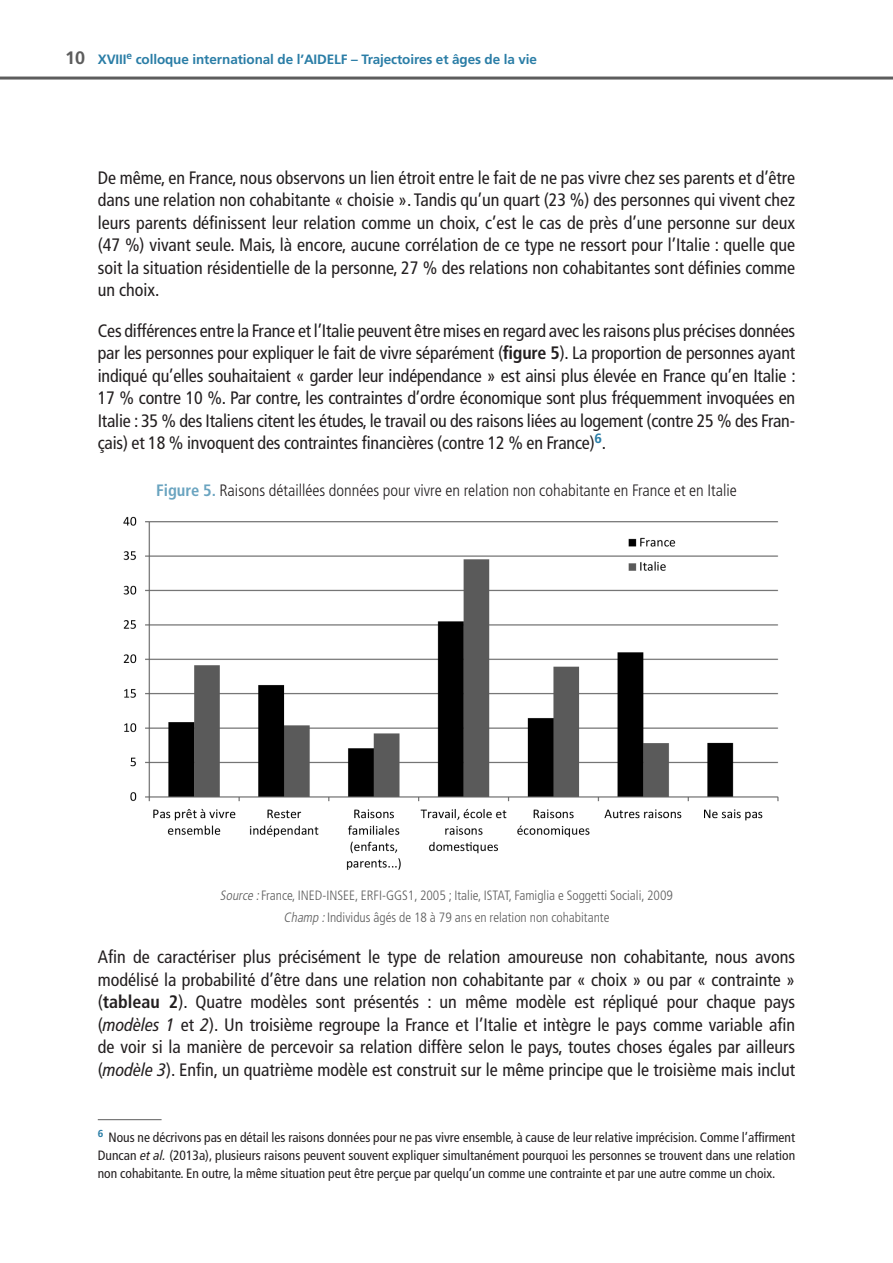
<style>
.page{position:relative;width:893px;height:1263px;background:#fff}
.page>*{position:absolute;margin:0;border:0;box-sizing:border-box;transform-origin:0 0}
.Texte_courant{font:condensed 18px/22.5px "Frutiger LT Std";color:#231f20;text-align:justify}
.Tab_Fig_Titre{font:300 condensed 16.5px "Frutiger LT Std";color:#231f20}
.Note_de_bas_de_page{font:condensed 13.5px/18px "Frutiger LT Std";color:#231f20;text-align:justify}
.Fig_Source{font:300 condensed 13.5px "Frutiger LT Std";color:#5d5d5d}
.t1{font:700 13.5px "Frutiger LT Std";letter-spacing:-.01em;color:#2a7da6}
.s1{font-size:18px;color:#5d5d5d}
.s2{font-weight:700}
.s3{font-weight:700;color:#6aa4c0}
.s4{font-style:italic}
.s5{font-family:"Frutiger LT Com";font-style:italic}
</style>
<div class="page">
<hr style="left:0;top:77px;width:893px;height:3px;background:#5d5d5d">
<img style="left:123px;top:516px;width:656px;height:354px">
<hr style="left:98px;top:1119px;width:64px;height:1px;background:#5d5d5d">
<p class="t1" style="left:65px;top:51px;width:473px"><span class="s1">10</span> XVIII<sup>e</sup> colloque international de l’AIDELF – Trajectoires et âges de la vie</p>
<p class="Texte_courant" style="left:98px;top:166px;width:699px">De même, en France, nous observons un lien étroit entre le fait de ne pas vivre chez ses parents et d’être dans une relation non cohabitante « choisie ». Tandis qu’un quart (23 %) des personnes qui vivent chez leurs parents définissent leur relation comme un choix, c’est le cas de près d’une personne sur deux (47 %) vivant seule. Mais, là encore, aucune corrélation de ce type ne ressort pour l’Italie : quelle que soit la situation résidentielle de la personne, 27 % des relations non cohabitantes sont définies comme un choix.</p>
<p class="Texte_courant" style="left:98px;top:319px;width:699px">Ces différences entre la France et l’Italie peuvent être mises en regard avec les raisons plus précises données par les personnes pour expliquer le fait de vivre séparément (<span class="s2">figure 5</span>). La proportion de personnes ayant indiqué qu’elles souhaitaient « garder leur indépendance » est ainsi plus élevée en France qu’en Italie :<br>17 % contre 10 %. Par contre, les contraintes d’ordre économique sont plus fréquemment invoquées en Italie : 35 % des Italiens citent les études, le travail ou des raisons liées au logement (contre 25 % des Fran&shy;çais) et 18 % invoquent des contraintes financières (contre 12 % en France)<sup>6</sup>.</p>
<p class="Tab_Fig_Titre" style="left:156px;top:481px;width:582px"><span class="s3">Figure 5.</span> Raisons détaillées données pour vivre en relation non cohabitante en France et en Italie</p>
<p class="Fig_Source" style="left:220px;top:888px;width:454px"><span class="s4">Source :</span>France, INED-INSEE, ERFI-GGS1, 2005 ; Italie, ISTAT, Famiglia e Soggetti Sociali, 2009</p>
<p class="Fig_Source" style="left:283px;top:910px;width:327px"><span class="s4">Champ :</span>Individus âgés de 18 à 79 ans en relation non cohabitante</p>
<p class="Texte_courant" style="left:98px;top:946px;width:699px">Afin de caractériser plus précisément le type de relation amoureuse non cohabitante, nous avons modélisé la probabilité d’être dans une relation non cohabitante par « choix » ou par « contrainte » (<span class="s2">tableau 2</span>). Quatre modèles sont présentés : un même modèle est répliqué pour chaque pays (<span class="s5">modèles 1</span> et <span class="s5">2</span>). Un troisième regroupe la France et l’Italie et intègre le pays comme variable afin de voir si la manière de percevoir sa relation diffère selon le pays, toutes choses égales par ailleurs (<span class="s5">modèle 3</span>). Enfin, un quatrième modèle est construit sur le même principe que le troisième mais inclut</p>
<p class="Note_de_bas_de_page" style="left:98px;top:1128px;width:699px"><sup>6</sup> Nous ne décrivons pas en détail les raisons données pour ne pas vivre ensemble, à cause de leur relative imprécision. Comme l’affirment Duncan <span class="s5">et al.</span> (2013a), plusieurs raisons peuvent souvent expliquer simultanément pourquoi les personnes se trouvent dans une relation non cohabitante. En outre, la même situation peut être perçue par quelqu’un comme une contrainte et par une autre comme un choix.</p>
</div>
